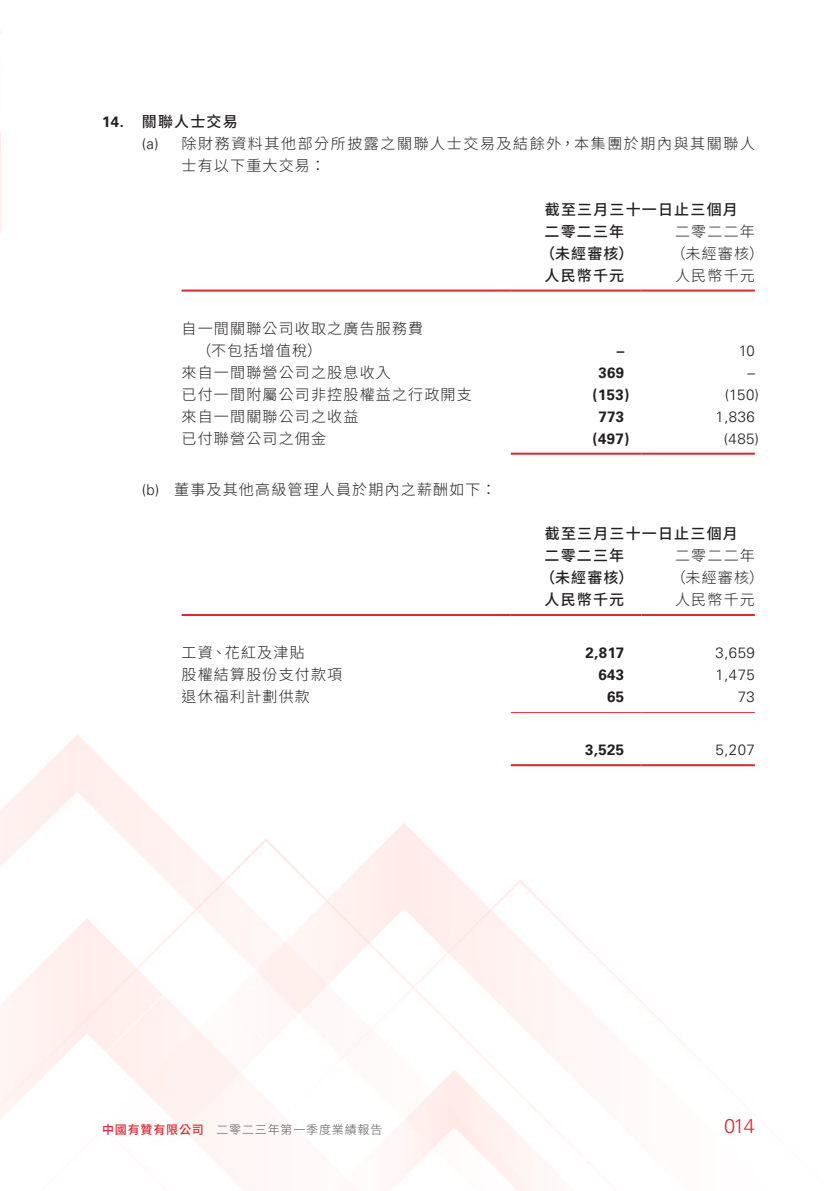
<style>
.page{position:relative;width:840px;height:1191px;background:#fff}
.page>*{position:absolute;margin:0;border:0;box-sizing:border-box;transform-origin:0 0}
.t1{font:300 20px "Univers LT Std";color:#dc272d}
.Notes{font:300 15px "Source Han Sans TC";letter-spacing:.08em;color:#231f20}
.Notes-2{font:500 15px "Source Han Sans TC";letter-spacing:.08em;color:#231f20}
.Notes-3{font:300 15px "Univers LT Std";letter-spacing:.03em;color:#231f20}
.Notes-4{font:300 15px "Source Han Sans TC";letter-spacing:.105em;color:#231f20}
.Notes-5{font:700 15px "Univers LT Std";letter-spacing:.03em;color:#231f20}
.Notes_HD1{font:500 15px "Source Han Sans TC";letter-spacing:.08em;color:#231f20}
.Notes_HD1-2{font:700 15px "Univers LT Std";color:#231f20}
.t2{font:300 12px "Source Han Sans TC";letter-spacing:.07em;color:#57585a}
.t3{font:500 12px "Source Han Sans TC";letter-spacing:.07em;color:#dc272d}
</style>
<div class="page">
<img style="left:0;top:30px;width:1px;height:203px">
<img style="left:0;top:735px;width:755px;height:456px">
<hr style="left:181px;top:289px;width:329px;height:2px;background:#dc272d">
<hr style="left:510px;top:289px;width:131px;height:2px;background:#dc272d">
<hr style="left:641px;top:289px;width:113px;height:2px;background:#dc272d">
<hr style="left:510px;top:453px;width:131px;height:2px;background:#dc272d">
<hr style="left:641px;top:453px;width:113px;height:2px;background:#dc272d">
<hr style="left:181px;top:614px;width:329px;height:2px;background:#dc272d">
<hr style="left:510px;top:614px;width:131px;height:2px;background:#dc272d">
<hr style="left:641px;top:614px;width:113px;height:2px;background:#dc272d">
<hr style="left:510px;top:712px;width:131px;height:1px;background:#dc272d">
<hr style="left:641px;top:712px;width:113px;height:1px;background:#dc272d">
<hr style="left:510px;top:764px;width:131px;height:2px;background:#dc272d">
<hr style="left:641px;top:764px;width:113px;height:2px;background:#dc272d">
<p class="Notes_HD1-2" style="left:102px;top:113px;width:23px">14.</p>
<p class="Notes_HD1" style="left:142px;top:113px;width:97px">關聯人士交易</p>
<p class="Notes-3" style="left:142px;top:134px;width:18px">a( )</p>
<p class="Notes-3" style="left:142px;top:481px;width:19px">b( )</p>
<p class="Notes-4" style="left:181px;top:135px;width:574px">除財務資料其他部分所披露之關聯人士交易及結餘外，本集團於期內與其關聯人</p>
<p class="Notes" style="left:181px;top:157px;width:145px">士有以下重大交易：</p>
<p class="Notes-2" style="left:544px;top:201px;width:194px">截至三月三十一日止三個月</p>
<p class="Notes" style="left:674px;top:223px;width:81px">二零二二年</p>
<p class="Notes-2" style="left:544px;top:223px;width:81px">二零二三年</p>
<p class="Notes-2" style="left:540px;top:245px;width:95px">（未經審核）</p>
<p class="Notes" style="left:670px;top:245px;width:95px">（未經審核(</p>
<p class="Notes-2" style="left:544px;top:267px;width:81px">人民幣千元</p>
<p class="Notes" style="left:674px;top:267px;width:81px">人民幣千元</p>
<p class="Notes" style="left:181px;top:320px;width:243px">自一間關聯公司收取之廣告服務費</p>
<p class="Notes" style="left:196px;top:342px;width:127px">（不包括增值稅(</p>
<p class="Notes-5" style="left:616px;top:342px;width:9px">–</p>
<p class="Notes-3" style="left:738px;top:341px;width:17px">10</p>
<p class="Notes" style="left:181px;top:364px;width:211px">來自一間聯營公司之股息收入</p>
<p class="Notes-5" style="left:598px;top:364px;width:27px">369</p>
<p class="Notes-3" style="left:747px;top:363px;width:9px">–</p>
<p class="Notes" style="left:181px;top:386px;width:291px">已付一間附屬公司非控股權益之行政開支</p>
<p class="Notes-5" style="left:592px;top:386px;width:38px">)153(</p>
<p class="Notes-3" style="left:724px;top:385px;width:36px">)150(</p>
<p class="Notes" style="left:181px;top:408px;width:178px">來自一間關聯公司之收益</p>
<p class="Notes-5" style="left:598px;top:408px;width:27px">773</p>
<p class="Notes-3" style="left:715px;top:407px;width:41px">1,836</p>
<p class="Notes" style="left:181px;top:430px;width:146px">已付聯營公司之佣金</p>
<p class="Notes" style="left:174px;top:481px;width:323px">董事及其他高級管理人員於期內之薪酬如下：</p>
<p class="Notes-5" style="left:592px;top:430px;width:38px">)497(</p>
<p class="Notes-3" style="left:723px;top:429px;width:37px">)485(</p>
<p class="Notes-2" style="left:544px;top:525px;width:194px">截至三月三十一日止三個月</p>
<p class="Notes" style="left:674px;top:547px;width:81px">二零二二年</p>
<p class="Notes-2" style="left:544px;top:547px;width:81px">二零二三年</p>
<p class="Notes-2" style="left:540px;top:569px;width:95px">（未經審核）</p>
<p class="Notes" style="left:670px;top:569px;width:95px">（未經審核(</p>
<p class="Notes-2" style="left:544px;top:591px;width:81px">人民幣千元</p>
<p class="Notes" style="left:674px;top:591px;width:81px">人民幣千元</p>
<p class="Notes" style="left:181px;top:644px;width:124px">工資、花紅及津貼</p>
<p class="Notes-5" style="left:585px;top:644px;width:40px">2,817</p>
<p class="Notes-3" style="left:715px;top:644px;width:41px">3,659</p>
<p class="Notes" style="left:181px;top:666px;width:162px">股權結算股份支付款項</p>
<p class="Notes-5" style="left:598px;top:666px;width:27px">643</p>
<p class="Notes-3" style="left:715px;top:666px;width:41px">1,475</p>
<p class="Notes" style="left:181px;top:688px;width:130px">退休福利計劃供款</p>
<p class="Notes-5" style="left:607px;top:688px;width:19px">65</p>
<p class="Notes-3" style="left:737px;top:688px;width:19px">73</p>
<p class="Notes-5" style="left:584px;top:741px;width:41px">3,525</p>
<p class="Notes-3" style="left:715px;top:741px;width:41px">5,207</p>
<p class="t3" style="left:102px;top:1122px;width:103px">中國有贊有限公司</p>
<p class="t2" style="left:216px;top:1122px;width:167px">二零二三年第一季度業績報告</p>
<h1 class="t1" style="left:723px;top:1114px;width:32px">014</h1>
</div>
